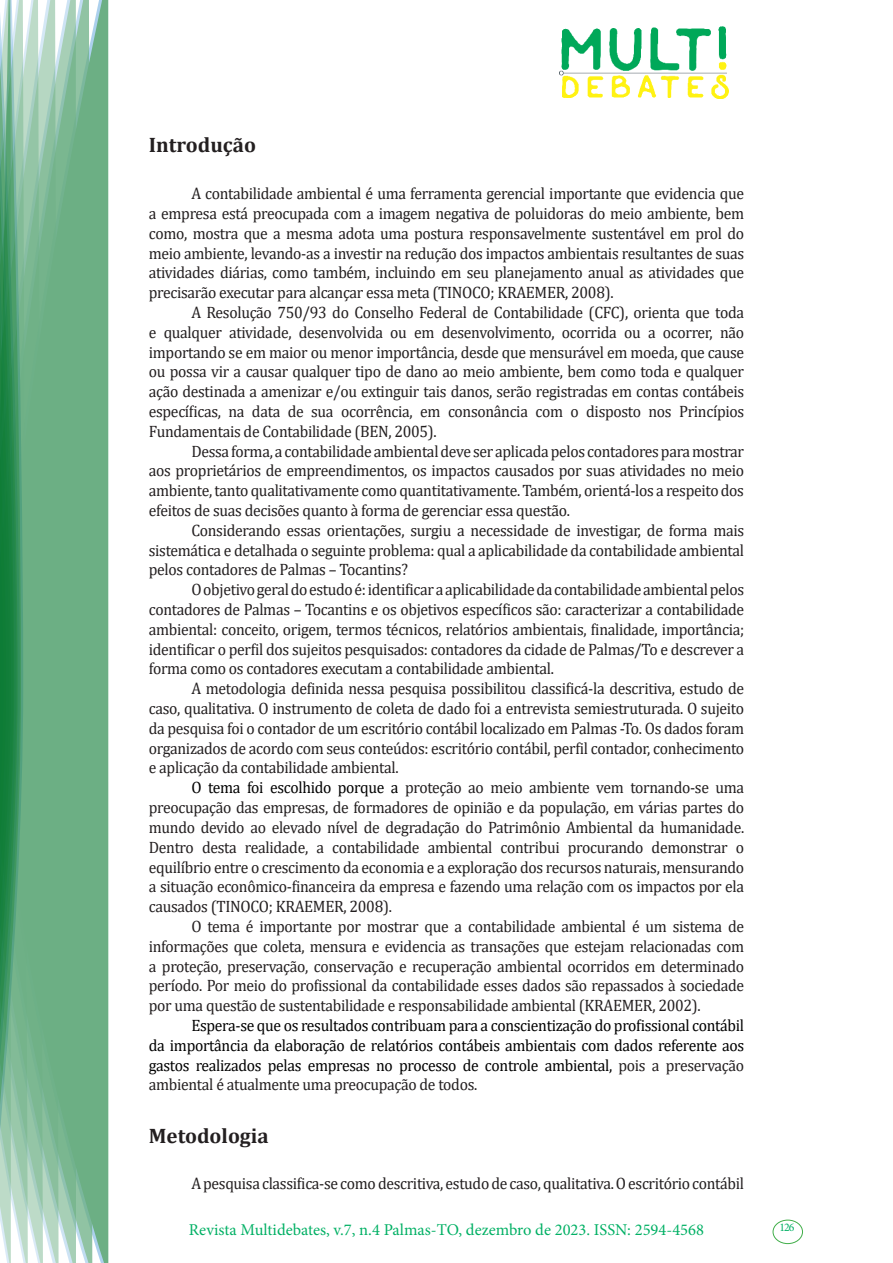
<style>
.page{position:relative;width:893px;height:1263px;background:#fff}
.page>*{position:absolute;margin:0;border:0;box-sizing:border-box;transform-origin:0 0}
.Titulo_2{font:700 21px "Cambria";color:#231f20}
.texto{font:16.5px/19.8px "Cambria";letter-spacing:-.02em;color:#231f20;text-align:justify;scale:.95 1}
.texto-2{font:16.5px/19.8px "Cambria";letter-spacing:-.02em;color:#000;text-align:justify;scale:.95 1}
.t1{font:16.5px "Minion Pro";color:#00b064}
.t2{font:11.7px "Minion Pro";color:#00b064}
.s1{color:#000}
.s2{color:#231f20}
</style>
<div class="page">
<img style="left:559px;top:26px;width:169px;height:72px">
<div style="left:95px;top:0;width:14px;height:1263px;background:#6caf84"></div>
<svg style="left:79px;top:0;width:16px;height:1263px;background:#71b289"></svg>
<svg style="left:62px;top:0;width:17px;height:1263px;background:#75b48c"></svg>
<svg style="left:45px;top:0;width:17px;height:1263px;background:#7cb792"></svg>
<svg style="left:30px;top:0;width:15px;height:1263px;background:#80ba96"></svg>
<svg style="left:0;top:0;width:30px;height:1263px;background:#61a97f"></svg>
<div style="left:772px;top:1219px;width:31px;height:25px;border:1px solid #40ae49;border-radius:50%"></div>
<p class="Titulo_2" style="left:149px;top:130px;width:109px">Introdução</p>
<p class="texto" style="left:149px;top:184px;width:628px;text-indent:43px">A contabilidade ambiental é uma ferramenta gerencial importante que evidencia que a empresa está preocupada com a imagem negativa de poluidoras do meio ambiente, bem como, mostra que a mesma adota uma postura responsavelmente sustentável em prol do meio ambiente, levando-as a investir na redução dos impactos ambientais resultantes de suas atividades diárias, como também, incluindo em seu planejamento anual as atividades que precisarão executar para alcançar essa meta (TINOCO; KRAEMER, 2008).</p>
<p class="texto" style="left:149px;top:302px;width:628px;text-indent:43px">A Resolução 750/93 do Conselho Federal de Contabilidade (CFC), orienta que toda e qualquer atividade, desenvolvida ou em desenvolvimento, ocorrida ou a ocorrer, não importando se em maior ou menor importância, desde que mensurável em moeda, que cause ou possa vir a causar qualquer tipo de dano ao meio ambiente, bem como toda e qualquer ação destinada a amenizar e/ou extinguir tais danos, serão registradas em contas contábeis específicas, na data de sua ocorrência, em consonância com o disposto nos Princípios Fundamentais de Contabilidade (BEN, 2005).</p>
<p class="texto" style="left:149px;top:441px;width:628px;text-indent:43px">Dessa forma, a contabilidade ambiental deve ser aplicada pelos contadores para mostrar aos proprietários de empreendimentos, os impactos causados por suas atividades no meio ambiente, tanto qualitativamente como quantitativamente. Também, orientá-los a respeito dos efeitos de suas decisões quanto à forma de gerenciar essa questão.</p>
<p class="texto" style="left:149px;top:520px;width:628px;text-indent:43px">Considerando essas orientações, surgiu a necessidade de investigar, de forma mais sistemática e detalhada o seguinte problema: qual a aplicabilidade da contabilidade ambiental pelos contadores de Palmas – Tocantins?</p>
<p class="texto" style="left:149px;top:580px;width:628px;text-indent:43px">O objetivo geral do estudo é: identificar a aplicabilidade da contabilidade ambiental pelos contadores de Palmas – Tocantins e os objetivos específicos são: caracterizar a contabilidade ambiental: conceito, origem, termos técnicos, relatórios ambientais, finalidade, importância; identificar o perfil dos sujeitos pesquisados: contadores da cidade de Palmas/To e descrever a forma como os contadores executam a contabilidade ambiental.</p>
<p class="texto" style="left:149px;top:679px;width:628px;text-indent:43px">A metodologia definida nessa pesquisa possibilitou classificá-la descritiva, estudo de caso, qualitativa. O instrumento de coleta de dado foi a entrevista semiestruturada. O sujeito da pesquisa foi o contador de um escritório contábil localizado em Palmas -To. Os dados foram organizados de acordo com seus conteúdos: escritório contábil, perfil contador, conhecimento e aplicação da contabilidade ambiental.</p>
<p class="texto" style="left:149px;top:778px;width:628px;text-indent:43px"><span class="s1">O tema foi escolhido porque a</span> proteção ao meio ambiente vem tornando-se uma preocupação das empresas, de formadores de opinião e da população, em várias partes do mundo devido ao elevado nível de degradação do Patrimônio Ambiental da humanidade.<br>Dentro desta realidade, a contabilidade ambiental contribui procurando demonstrar o equilíbrio entre o crescimento da economia e a exploração dos recursos naturais, mensurando a situação econômico-financeira da empresa e fazendo uma relação com os impactos por ela causados (TINOCO; KRAEMER, 2008).</p>
<p class="texto" style="left:149px;top:916px;width:628px;text-indent:43px">O tema é importante por mostrar que a contabilidade ambiental é um sistema de informações que coleta, mensura e evidencia as transações que estejam relacionadas com a proteção, preservação, conservação e recuperação ambiental ocorridos em determinado período. Por meio do profissional da contabilidade esses dados são repassados à sociedade por uma questão de sustentabilidade e responsabilidade ambiental (KRAEMER, 2002).</p>
<p class="texto-2" style="left:149px;top:1015px;width:628px;text-indent:43px">Espera-se que os resultados contribuam para a conscientização do profissional contábil da importância da elaboração de relatórios contábeis ambientais com dados referente aos gastos realizados pelas empresas no processo de controle ambiental, <span class="s2">pois a preservação ambiental é atualmente uma preocupação de todos.</span></p>
<p class="Titulo_2" style="left:149px;top:1120px;width:121px">Metodologia</p>
<p class="texto" style="left:191px;top:1174px;width:583px">A pesquisa classifica-se como descritiva, estudo de caso, qualitativa. O escritório contábil</p>
<p class="t1" style="left:189px;top:1218px;width:517px">Revista Multidebates, v.7, n.4 Palmas-TO, dezembro de 2023. ISSN: 2594-4568</p>
<p class="t2" style="left:779px;top:1219px;width:16px">126</p>
</div>
